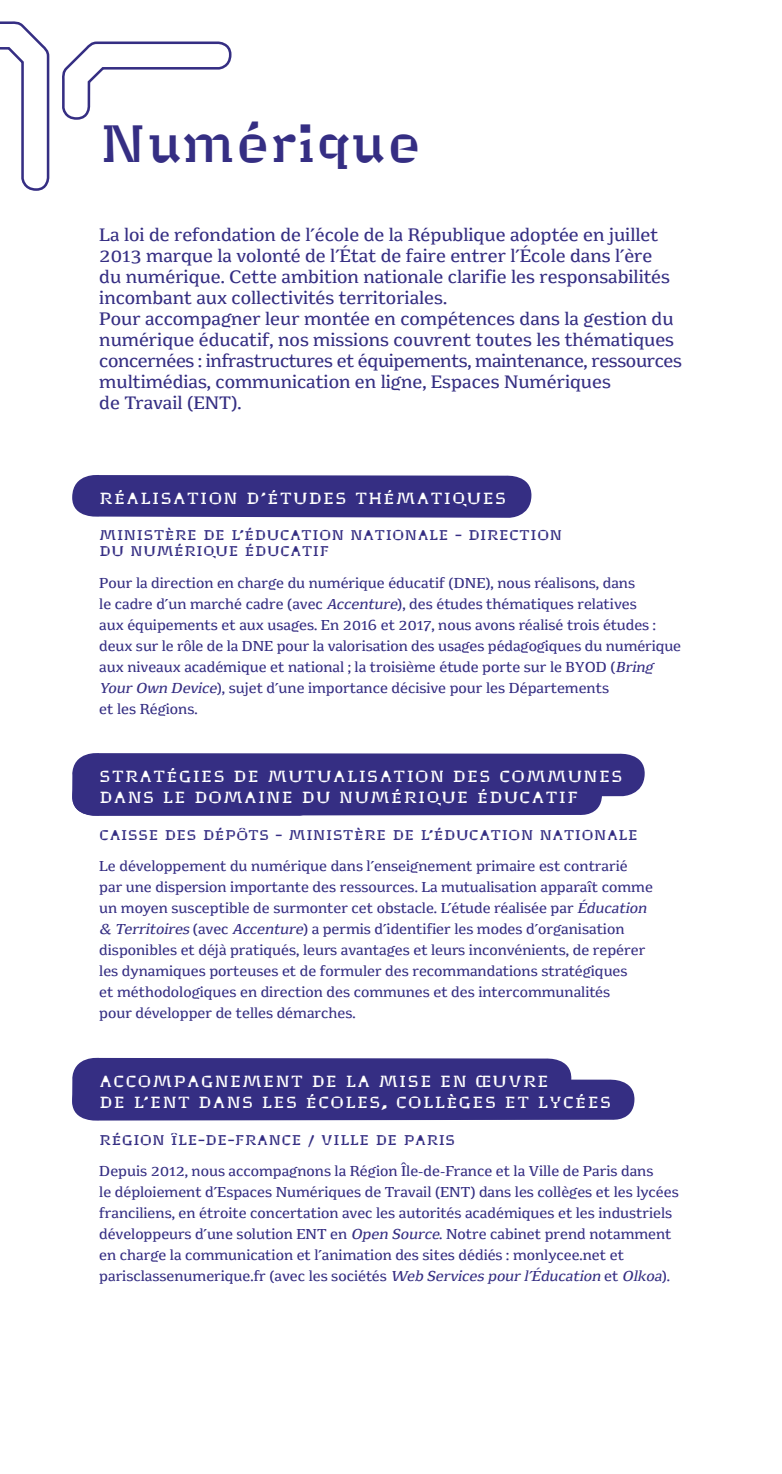
<style>
.page{position:relative;width:782px;height:1474px;background:#fff}
.page>*{position:absolute;margin:0;border:0;box-sizing:border-box;transform-origin:0 0}
.t1{font:45.5px "Minuscule 2";color:#352e83}
.t2{font:17.5px/21px "Minuscule 6";color:#352e83}
.t3{font:14px/21px "Minuscule 6";color:#352e83}
.t4{font:14px/21px "Minuscule 2";letter-spacing:.05em;color:#fff}
.t5{font:12.25px/15.8px "Minuscule 2";color:#352e83}
.s1{font-style:italic}
</style>
<div class="page">
<svg style="left:72px;top:1057px;width:563px;height:64px;background:#453f8d"></svg>
<div style="left:72px;top:753px;width:573px;height:63px;background:#352e83"></div>
<svg style="left:72px;top:475px;width:460px;height:43px;background:#3e3888"></svg>
<svg style="left:0;top:21px;width:50px;height:170px"></svg>
<svg style="left:62px;top:41px;width:170px;height:79px"></svg>
<h1 class="t1" style="left:99px;top:116px;width:324px">NUMÉRIQUE</h1>
<p class="t2" style="left:99px;top:225px;width:584px">La loi de refondation de l’école de la République adoptée en juillet 2013 marque la volonté de l’État de faire entrer l’École dans l’ère<br>du numérique. Cette ambition nationale clarifie les responsabilités incombant aux collectivités territoriales.<br>Pour accompagner leur montée en compétences dans la gestion du numérique éducatif, nos missions couvrent toutes les thématiques concernées : infrastructures et équipements, maintenance, ressources multimédias, communication en ligne, Espaces Numériques<br>de Travail (ENT).</p>
<p class="t4" style="left:99px;top:488px;width:300px">RÉALISATION D’ÉTUDES THÉM</p>
<p class="t4" style="left:416px;top:488px;width:92px">ATIQUES</p>
<p class="t5" style="left:99px;top:528px;width:464px">MINISTÈRE DE L’ÉDUCATION NATIONALE – DIRECTION<br>DU NUMÉ RIQUE ÉDUCATIF</p>
<p class="t3" style="left:99px;top:573px;width:583px">Pour la direction en charge du numérique éducatif (DNE), nous réalisons, dans<br>le cadre d’un marché cadre (avec <span class="s1">Accenture</span>), des études thématiques relatives<br>aux équipements et aux usages. En 2016 et 2017, nous avons réalisé trois études : deux sur le rôle de la DNE pour la valorisation des usages pédagogiques du numérique aux niveaux académique et national ; la troisième étude porte sur le BYOD (<span class="s1">Bring YourOwn Device</span>), sujet d’une importance décisive pour les Départements<br>et les Régions.</p>
<p class="t4" style="left:99px;top:766px;width:447px">STRATÉGIES DE MUTUALISATION DES COMM</p>
<p class="t4" style="left:567px;top:766px;width:57px">UNES</p>
<p class="t4" style="left:99px;top:787px;width:287px">DANS LE DOMAINE DU NUMÉ</p>
<p class="t4" style="left:403px;top:787px;width:176px">RIQUE É DUCATIF</p>
<p class="t5" style="left:99px;top:827px;width:218px">CAISSE DES DÉ PÔTS - MINISTÈRE</p>
<p class="t5" style="left:392px;top:827px;width:11px">DE</p>
<p class="t5" style="left:420px;top:827px;width:71px">L’ÉDUCATION</p>
<p class="t5" style="left:539px;top:827px;width:12px">NATIONALE</p>
<p class="t3" style="left:99px;top:856px;width:555px">Le développement du numérique dans l’enseignement primaire est contrarié par une dispersion importante des ressources. La mutualisation apparaît comme un moyen susceptible de surmonter cet obstacle. L’étude réalisée par <span class="s1">Éducation &amp; Territoires</span> (avec <span class="s1">Accenture</span>) a permis d’identifier les modes d’organisation disponibles et déjà pratiqués, leurs avantages et leurs inconvénients, de repérer les dynamiques porteuses et de formuler des recommandations stratégiques<br>et méthodologiques en direction des communes et des intercommunalités<br>pour développer de telles démarches.</p>
<p class="t4" style="left:99px;top:1071px;width:451px;text-indent:38px">OMPAGNEMENT DE LA MISE EN ŒUVRE<br>DE L’ENT</p>
<p class="t4" style="left:99px;top:1071px;width:13px">ACC</p>
<p class="t4" style="left:198px;top:1092px;width:415px">DANS LES ÉCOLES, COLLÈGES ET LYCÉ ES</p>
<p class="t5" style="left:99px;top:1132px;width:12px">RÉG</p>
<p class="t5" style="left:133px;top:1132px;width:253px">ION ÎLE-DE-FRANCE / VILLE DE</p>
<p class="t5" style="left:403px;top:1132px;width:54px">PARIS</p>
<p class="t3" style="left:99px;top:1161px;width:581px">Depuis 2012, nous accompagnons la Région Île-de-France et la Ville de Paris dans<br>le déploiement d’Espaces Numériques de Travail (ENT) dans les collèges et les lycées franciliens, en étroite concertation avec les autorités académiques et les industriels développeurs d’une solution ENT en <span class="s1">Open Source</span>. Notre cabinet prend notamment en charge la communication et l’animation des sites dédiés : monlycee.net et parisclassenumerique.fr (avec les sociétés <span class="s1">Web Services pourl’Éducation</span> et <span class="s1">Olkoa</span>).</p>
</div>
